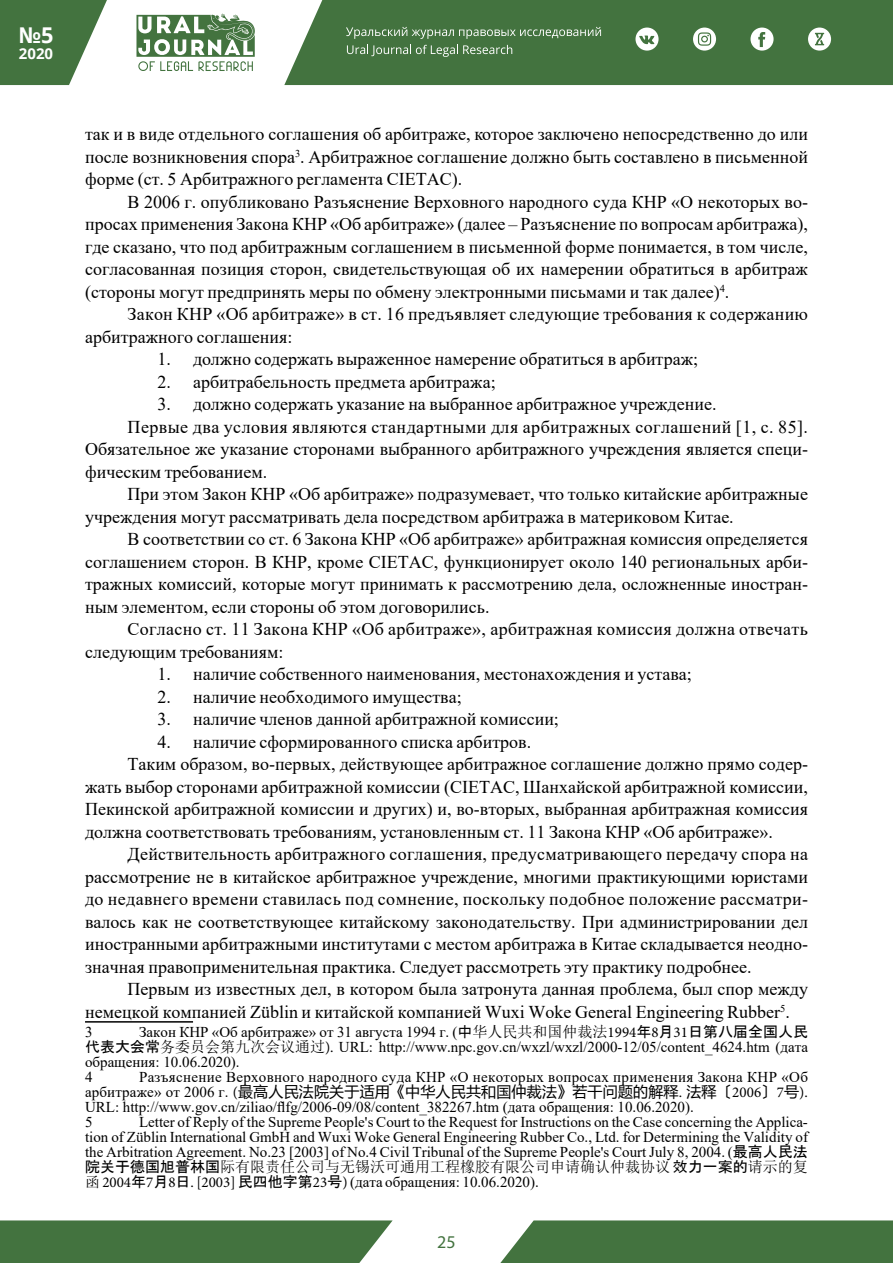
<style>
.page{position:relative;width:893px;height:1263px;background:#fff}
.page>*{position:absolute;margin:0;border:0;box-sizing:border-box;transform-origin:0 0}
.t1{font:700 21.75px "Open Sans";color:#fff}
.t2{font:18px/22.5px "Times New Roman";color:#000;text-align:justify}
.t3{font:18px "Times New Roman";letter-spacing:.02em;color:#000}
.t4{font:18px "Times New Roman";letter-spacing:.025em;color:#000}
.t5{font:18px "Myriad Pro";color:#43733f}
.t6{font:15px/15px "Times New Roman";color:#000}
.t7{font:15px "Times New Roman";letter-spacing:.02em;color:#000}
.t8{font:15px "Microsoft Ya Hei";letter-spacing:.015em;color:#000}
.t9{font:15px "Sim Sun";color:#000}
.t10{font:700 15px "Open Sans";color:#fff}
.s1{font-family:"MS Gothic"}
.s2{font-family:"Sim Sun"}
.s3{font-family:"Minion Pro"}
.s4{font-family:"Times New Roman"}
</style>
<div class="page">
<svg style="left:0;top:0;width:107px;height:85px"></svg>
<div style="left:284px;top:0;width:609px;height:85px;background:#43733f"></div>
<svg style="left:136px;top:14px;width:119px;height:57px"></svg>
<svg style="left:346px;top:27px;width:255px;height:12px;background:#668d63"></svg>
<svg style="left:347px;top:45px;width:165px;height:12px;background:#658c62"></svg>
<svg style="left:635px;top:28px;width:24px;height:23px"></svg>
<svg style="left:750px;top:28px;width:24px;height:23px"></svg>
<svg style="left:808px;top:28px;width:23px;height:23px"></svg>
<svg style="left:693px;top:28px;width:23px;height:23px"></svg>
<div style="left:0;top:1220px;width:393px;height:43px;background:#43733f"></div>
<div style="left:500px;top:1220px;width:393px;height:43px;background:#43733f"></div>
<hr style="left:85px;top:1021px;width:108px;height:1px;background:#000">
<p class="t1" style="left:19px;top:20px;width:36px">№5</p>
<p class="t10" style="left:19px;top:43px;width:36px">2020</p>
<p class="t2" style="left:85px;top:122px;width:724px">так и в виде отдельного соглашения об арбитраже, которое заключено непосредственно до или после возникновения спора<sup>3</sup>. Арбитражное соглашение должно быть составлено в письменной форме (ст. 5 Арбитражного регламента CIETAC).</p>
<p class="t2" style="left:85px;top:190px;width:724px;text-indent:43px">В 2006 г. опубликовано Разъяснение Верховного народного суда КНР «О некоторых во&shy;просах применения Закона КНР «Об арбитраже» (далее – Разъяснение по вопросам арбитража), где сказано, что под арбитражным соглашением в письменной форме понимается, в том числе, согласованная позиция сторон, свидетельствующая об их намерении обратиться в арбитраж (стороны могут предпринять меры по обмену электронными письмами и так далее)<sup>4</sup>.</p>
<p class="t2" style="left:85px;top:302px;width:724px;text-indent:43px">Закон КНР «Об арбитраже» в ст. 16 предъявляет следующие требования к содержанию арбитражного соглашения:</p>
<p class="t2" style="left:158px;top:347px;width:542px">1. должно содержать выраженное намерение обратиться в арбитраж;</p>
<p class="t2" style="left:158px;top:370px;width:340px">2. арбитрабельность предмета арбитража;</p>
<p class="t2" style="left:158px;top:392px;width:560px">3. должно содержать указание на выбранное арбитражное учреждение.</p>
<p class="t4" style="left:128px;top:414px;width:682px">Первые два условия являются стандартными для арбитражных соглашений [1, с. 85].</p>
<p class="t2" style="left:85px;top:437px;width:724px">Обязательное же указание сторонами выбранного арбитражного учреждения является специ-</p>
<p class="t2" style="left:85px;top:460px;width:184px">фическим требованием.</p>
<p class="t2" style="left:128px;top:482px;width:682px">При этом Закон КНР «Об арбитраже» подразумевает, что только китайские арбитражные</p>
<p class="t2" style="left:85px;top:505px;width:650px">учреждения могут рассматривать дела посредством арбитража в материковом Китае.</p>
<p class="t2" style="left:128px;top:527px;width:682px">В соответствии со ст. 6 Закона КНР «Об арбитраже» арбитражная комиссия определяется</p>
<p class="t2" style="left:85px;top:550px;width:724px">соглашением сторон. В КНР, кроме CIETAC, функционирует около 140 региональных арби-</p>
<p class="t2" style="left:85px;top:572px;width:724px">тражных комиссий, которые могут принимать к рассмотрению дела, осложненные иностран-</p>
<p class="t2" style="left:85px;top:595px;width:406px">ным элементом, если стороны об этом договорились.</p>
<p class="t3" style="left:128px;top:616px;width:682px">Согласно ст. 11 Закона КНР «Об арбитраже», арбитражная комиссия должна отвечать</p>
<p class="t2" style="left:85px;top:640px;width:200px">следующим требованиям:</p>
<p class="t2" style="left:158px;top:662px;width:536px">1. наличие собственного наименования, местонахождения и устава;</p>
<p class="t2" style="left:158px;top:685px;width:306px">2. наличие необходимого имущества;</p>
<p class="t2" style="left:158px;top:707px;width:403px">3. наличие членов данной арбитражной комиссии;</p>
<p class="t2" style="left:158px;top:730px;width:375px">4. наличие сформированного списка арбитров.</p>
<p class="t2" style="left:128px;top:752px;width:682px">Таким образом, во-первых, действующее арбитражное соглашение должно прямо содер-</p>
<p class="t2" style="left:85px;top:775px;width:724px">жать выбор сторонами арбитражной комиссии (CIETAC, Шанхайской арбитражной комиссии,</p>
<p class="t2" style="left:85px;top:797px;width:724px">Пекинской арбитражной комиссии и других) и, во-вторых, выбранная арбитражная комиссия</p>
<p class="t2" style="left:85px;top:820px;width:689px">должна соответствовать требованиям, установленным ст. 11 Закона КНР «Об арбитраже».</p>
<p class="t2" style="left:128px;top:842px;width:682px">Действительность арбитражного соглашения, предусматривающего передачу спора на</p>
<p class="t2" style="left:85px;top:865px;width:724px">рассмотрение не в китайское арбитражное учреждение, многими практикующими юристами</p>
<p class="t3" style="left:85px;top:886px;width:725px">до недавнего времени ставилась под сомнение, поскольку подобное положение рассматри-</p>
<p class="t2" style="left:85px;top:910px;width:724px">валось как не соответствующее китайскому законодательству. При администрировании дел</p>
<p class="t2" style="left:85px;top:932px;width:724px">иностранными арбитражными институтами с местом арбитража в Китае складывается неодно-</p>
<p class="t2" style="left:85px;top:955px;width:668px">значная правоприменительная практика. Следует рассмотреть эту практику подробнее.</p>
<p class="t2" style="left:128px;top:977px;width:682px">Первым из известных дел, в котором была затронута данная проблема, был спор между</p>
<p class="t2" style="left:85px;top:1000px;width:706px">немецкой компанией Züblin и китайской компанией Wuxi Woke General Engineering Rubber<sup>5</sup>.</p>
<p class="t6" style="left:85px;top:1024px;width:9px">3</p>
<p class="t6" style="left:85px;top:1024px;width:724px;text-indent:54px">Закон КНР «Об арбитраже» от 31 августа 1994 г. (<span class="s1">中</span><span class="s2">华人民共和国仲裁法</span><span class="s3">1994</span><span class="s1">年</span><span class="s3">8</span><span class="s1">月</span><span class="s3">31</span><span class="s1">日第八届全国人民代表大会常</span><span class="s2">务委员会第九次会议通过</span><span class="s3">).</span> URL: http://www.npc.gov.cn/wxzl/wxzl/2000-12/05/content_4624.htm (дата обращения: 10.06.2020).<br>4</p>
<p class="t7" style="left:139px;top:1066px;width:670px">Разъяснение Верховного народного суда КНР «О некоторых вопросах применения Закона КНР «Об</p>
<p class="t8" style="left:85px;top:1081px;width:724px"><span class="s4">арбитраже» от 2006 г.</span> <span class="s3">(</span>最高人民法院关于适用《中华人民共和国仲裁法》若干问题的解释<span class="s3">.</span> 法释〔<span class="s3">2006</span>〕<span class="s3">7</span>号<span class="s3">).</span></p>
<p class="t6" style="left:85px;top:1099px;width:610px">URL: http://www.gov.cn/ziliao/flfg/2006-09/08/content_382267.htm (дата обращения: 10.06.2020).<br>5</p>
<p class="t6" style="left:85px;top:1114px;width:724px;text-align:justify;text-indent:54px">Letter of Reply of the Supreme People's Court to the Request for Instructions on the Case concerning the Applica&shy;tion of Züblin International GmbH and Wuxi Woke General Engineering Rubber Co., Ltd. for Determining the Validity of the Arbitration Agreement. No.23 [2003] of No.4 Civil Tribunal of the Supreme People's Court July 8, 2004. (<span class="s1">最高人民法</span></p>
<p class="t9" style="left:85px;top:1159px;width:724px"><span class="s1">院关于德国旭普林国</span>际有限责任公司与无锡沃可通用工程橡胶有限公司申请确认仲裁协议<span class="s1">效力一案的</span>请示的复</p>
<p class="t6" style="left:85px;top:1174px;width:455px"><span class="s2">函</span> <span class="s3">2004</span><span class="s1">年</span><span class="s3">7</span><span class="s1">月</span><span class="s3">8</span><span class="s1">日</span><span class="s3">. [2003]</span> <span class="s1">民四他字第</span><span class="s3">23</span><span class="s1">号</span><span class="s3">)</span> (дата обращения: 10.06.2020).</p>
<p class="t5" style="left:437px;top:1231px;width:20px">25</p>
</div>
